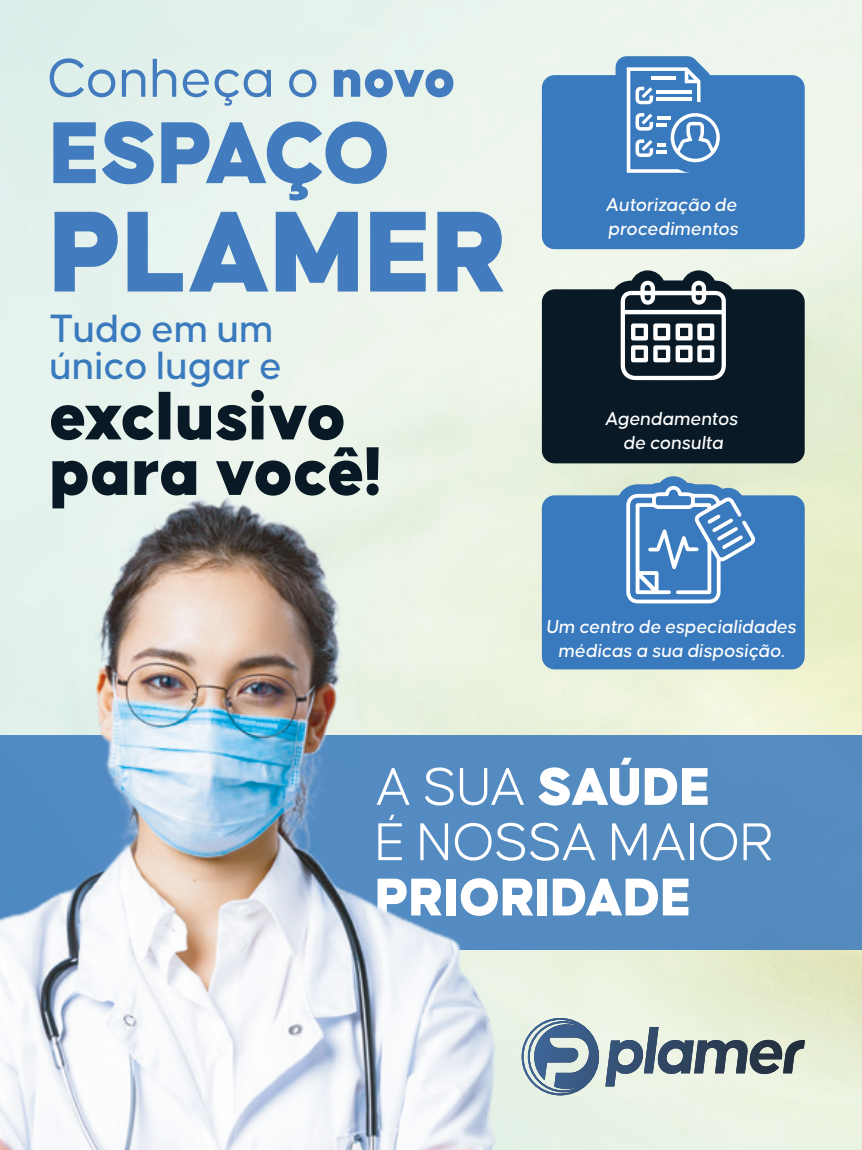
<style>
.page{position:relative;width:862px;height:1150px;background:#fff}
.page>*{position:absolute;margin:0;border:0;box-sizing:border-box;transform-origin:0 0}
.t1{font:900 122.6px "Causten";color:#427bbe}
.t2{font:900 93.6px "Causten";letter-spacing:-.03em;color:#427bbe}
.t3{font:900 73.2px "Causten";color:#091a26}
.t4{font:58.4px "Causten";color:#427bbe}
.t5{font:300 56.6px/55.2px "Causten";color:#fff}
.t6{font:900 56.6px "Causten";color:#fff}
.t7{font:500 42.2px "Causten";color:#3979bd}
.t8{font:italic 500 20px/23.4px "Causten";color:#fff;text-align:center}
.s1{font-weight:900}
</style>
<div class="page">
<img style="left:0;top:0;width:862px;height:1150px">
<div style="left:542px;top:289px;width:263px;height:174px;background:#091a26;border-radius:13px"></div>
<svg style="left:610px;top:270px;width:126px;height:111px"></svg>
<div style="left:542px;top:495px;width:263px;height:174px;background:#3979bd;border-radius:13px"></div>
<svg style="left:617px;top:476px;width:148px;height:128px"></svg>
<div style="left:542px;top:75px;width:263px;height:174px;background:#3979bd;border-radius:13px"></div>
<svg style="left:616px;top:56px;width:115px;height:117px"></svg>
<div style="left:0;top:735px;width:862px;height:215px;background:#538bc0"></div>
<svg style="left:605px;top:1027px;width:200px;height:59px;background:#a5b1af"></svg>
<svg style="left:522px;top:1018px;width:77px;height:77px;background:#8ca3b4"></svg>
<img style="left:0;top:490px;width:505px;height:660px">
<h3 class="t4" style="left:47px;top:47px;width:410px">Conheça o <span class="s1">novo</span></h3>
<h2 class="t2" style="left:50px;top:100px;width:343px">ESPAÇO</h2>
<h1 class="t1" style="left:50px;top:182px;width:460px">PLAMER</h1>
<h3 class="t7" style="left:50px;top:306px;width:226px">Tudo em um</h3>
<h3 class="t7" style="left:50px;top:343px;width:234px">único lugar e</h3>
<h3 class="t3" style="left:50px;top:374px;width:298px">exclusivo</h3>
<h3 class="t3" style="left:50px;top:430px;width:335px">para você!</h3>
<p class="t8" style="left:606px;top:193px;width:134px;text-align:left">Autorização de procedimentos</p>
<p class="t8" style="left:605px;top:407px;width:135px">Agendamentos de consulta</p>
<p class="t8" style="left:546px;top:615px;width:252px">Um centro de especialidades médicas a sua disposição.</p>
<h3 class="t5" style="left:375px;top:759px;width:401px">A SUA <span class="s1">SAÚDE<br></span>É NOSSA MAIOR</h3>
<h3 class="t6" style="left:375px;top:865px;width:318px">PRIORIDADE</h3>
</div>
